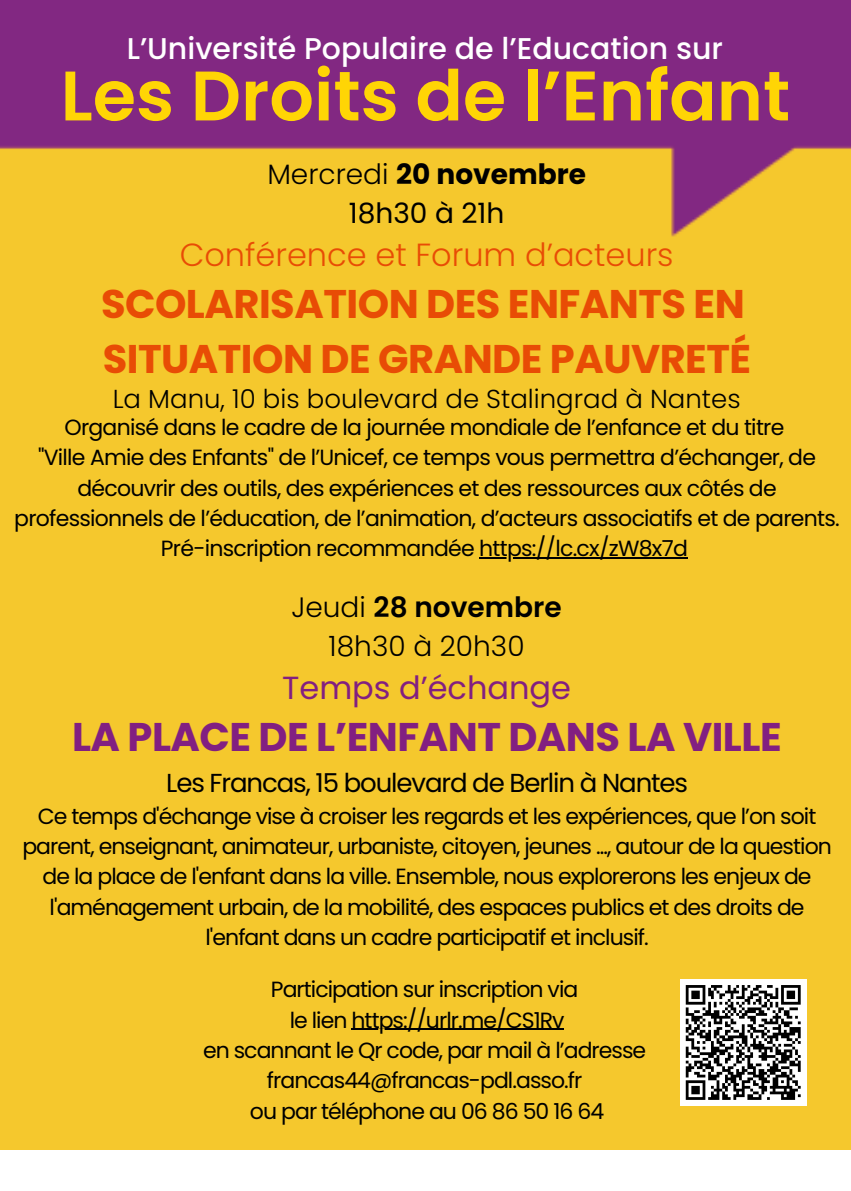
<style>
.page{position:relative;width:851px;height:1191px;background:#fff}
.page>*{position:absolute;margin:0;border:0;box-sizing:border-box;transform-origin:0 0}
.t1{font:600 70px "Poppins";color:#ffd505}
.t2{font:700 40px "Poppins";letter-spacing:-.015em;color:#e84c05}
.t3{font:700 40px "Poppins";letter-spacing:-.015em;color:#821f81}
.t4{font:300 32px "Poppins";color:#e84c05}
.t5{font:32px "Poppins";color:#821f81}
.t6{font:500 30px "Poppins";color:#fff}
.t7{font:700 28px "Poppins";color:#000}
.t8{font:600 28px "Poppins";color:#000}
.t9{font:300 28px "Poppins";color:#000}
.t10{font:28px "Poppins";color:#000}
.t11{font:300 26px "Poppins";color:#000}
.t12{font:26px "Poppins";letter-spacing:-.045em;color:#000}
.t13{font:22px/30.4px "Poppins";letter-spacing:-.045em;color:#000;text-align:center}
.s1{font-weight:300}
</style>
<div class="page">
<img style="left:0;top:0;width:850px;height:1149px">
<hr style="left:479px;top:558px;width:208px;height:1px;background:#000">
<hr style="left:351px;top:1029px;width:212px;height:1px;background:#000">
<div style="left:680px;top:979px;width:126px;height:127px;background:#fff"></div>
<svg style="left:685px;top:985px;width:116px;height:115px"></svg>
<p class="t6" style="left:127px;top:27px;width:597px">L’Université Populaire de l’Education sur</p>
<p class="t1" style="left:61px;top:47px;width:731px">Les Droits de l’Enfant</p>
<h2 class="t7" style="left:267px;top:155px;width:320px"><span class="s1">Mercredi</span> 20 novembre</h2>
<h1 class="t10" style="left:349px;top:193px;width:157px">18h30 à 21h</h1>
<p class="t4" style="left:180px;top:232px;width:495px">Conférence et Forum d’acteurs</p>
<p class="t2" style="left:101px;top:276px;width:645px">SCOLARISATION DES ENFANTS EN</p>
<p class="t2" style="left:103px;top:331px;width:650px">SITUATION DE GRANDE PAUVRETÉ</p>
<p class="t11" style="left:113px;top:381px;width:629px">La Manu, 10 bis boulevard de Stalingrad à Nantes</p>
<p class="t13" style="left:64px;top:412px;width:721px">Organisé dans le cadre de la journée mondiale de l’enfance et du titre</p>
<p class="t13" style="left:14px;top:442px;width:826px">"Ville Amie des Enfants" de l’Unicef, ce temps vous permettra d’échanger, de découvrir des outils, des expériences et des ressources aux côtés de professionnels de l’éducation, de l’animation, d’acteurs associatifs et de parents.</p>
<p class="t13" style="left:161px;top:533px;width:528px">Pré-inscription recommandée https://lc.cx/zW8x7d</p>
<p class="t8" style="left:291px;top:588px;width:272px"><span class="s1">Jeudi</span> 28 novembre</p>
<p class="t9" style="left:328px;top:626px;width:197px">18h30 à 20h30</p>
<p class="t5" style="left:282px;top:665px;width:290px">Temps d’échange</p>
<p class="t3" style="left:72px;top:709px;width:711px">LA PLACE DE L’ENFANT DANS LA VILLE</p>
<p class="t12" style="left:166px;top:765px;width:523px">Les Francas, 15 boulevard de Berlin à Nantes</p>
<p class="t13" style="left:22px;top:801px;width:811px">Ce temps d'échange vise à croiser les regards et les expériences, que l’on soit parent, enseignant, animateur, urbaniste, citoyen, jeunes ..., autour de la question de la place de l'enfant dans la ville. Ensemble, nous explorerons les enjeux de l'aménagement urbain, de la mobilité, des espaces publics et des droits de l'enfant dans un cadre participatif et inclusif.</p>
<p class="t13" style="left:271px;top:974px;width:309px">Participation sur inscription via</p>
<p class="t13" style="left:290px;top:1005px;width:276px">le lien https://urlr.me/CS1Rv</p>
<p class="t13" style="left:203px;top:1035px;width:445px">en scannant le Qr code, par mail à l’adresse</p>
<p class="t13" style="left:267px;top:1065px;width:317px">francas44@francas-pdl.asso.fr</p>
<p class="t13" style="left:250px;top:1096px;width:356px">ou par téléphone au 06 86 50 16 64</p>
</div>
